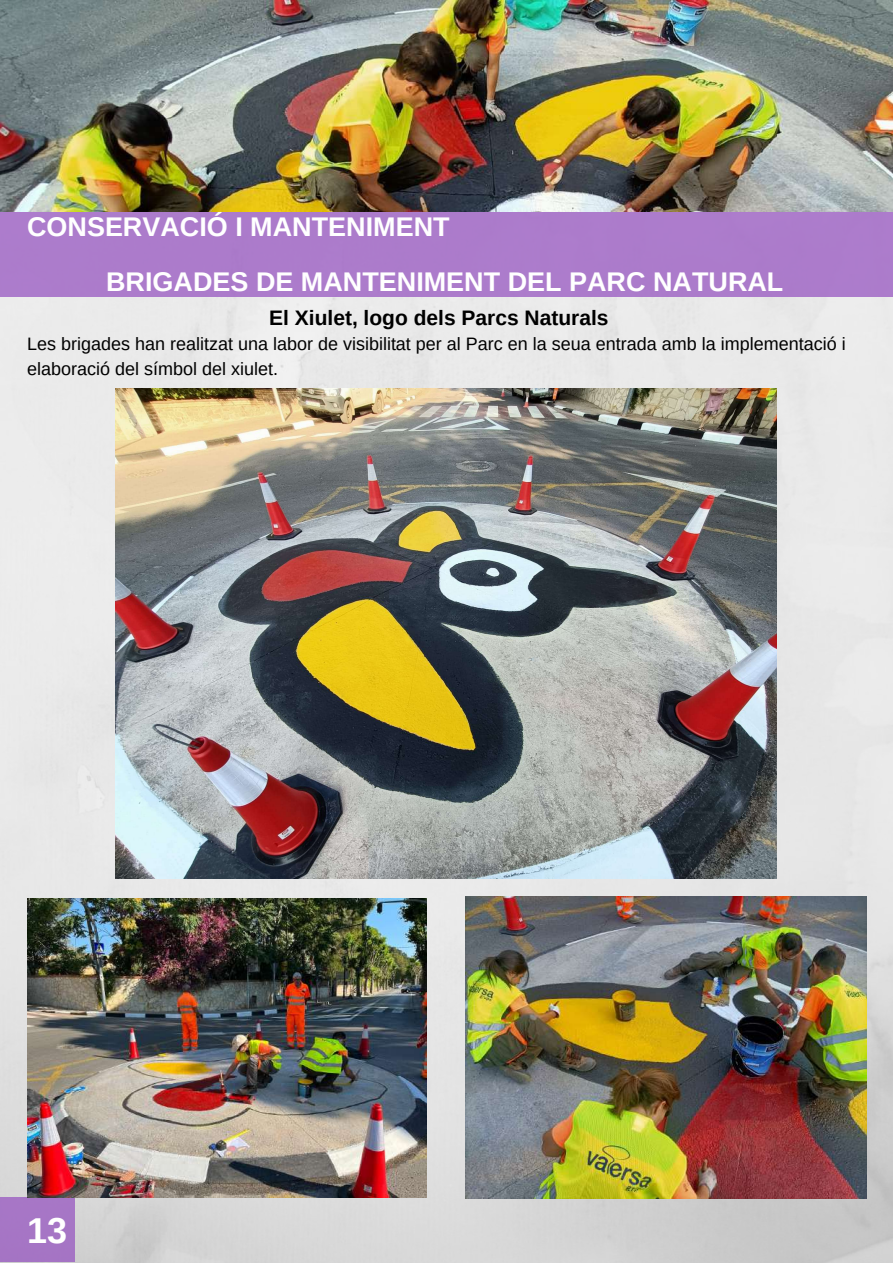
<style>
.page{position:relative;width:893px;height:1264px;background:#fff}
.page>*{position:absolute;margin:0;border:0;box-sizing:border-box;transform-origin:0 0}
.t1{font:700 36px "Arimo";color:#fff}
.t2{font:700 27px/54.6px "Arimo";color:#fff}
.t3{font:700 21px "Arimo";color:#000}
.t4{font:18px/24.8px "Arimo";color:#000}
</style>
<div class="page">
<img style="left:0;top:297px;width:892px;height:965px">
<div style="left:0;top:1197px;width:74px;height:64px;background:#a675c5"></div>
<div style="left:0;top:211px;width:892px;height:86px;background:#ac7bcb"></div>
<img style="left:0;top:0;width:892px;height:211px">
<img style="left:465px;top:896px;width:401px;height:302px">
<img style="left:115px;top:389px;width:661px;height:490px">
<img style="left:27px;top:898px;width:399px;height:299px">
<h2 class="t2" style="left:106px;top:199px;width:678px;text-indent:-79px">CONSERVACIÓ I MANTENIMENT<br>BRIGADES DE MANTENIMENT DEL PARC NATURAL</h2>
<p class="t3" style="left:269px;top:306px;width:341px">El Xiulet, logo dels Parcs Naturals</p>
<p class="t4" style="left:27px;top:331px;width:820px">Les brigades han realitzat una labor de visibilitat per al Parc en la seua entrada amb la implementació i elaboració del símbol del xiulet.</p>
<h1 class="t1" style="left:27px;top:1209px;width:41px">13</h1>
</div>
